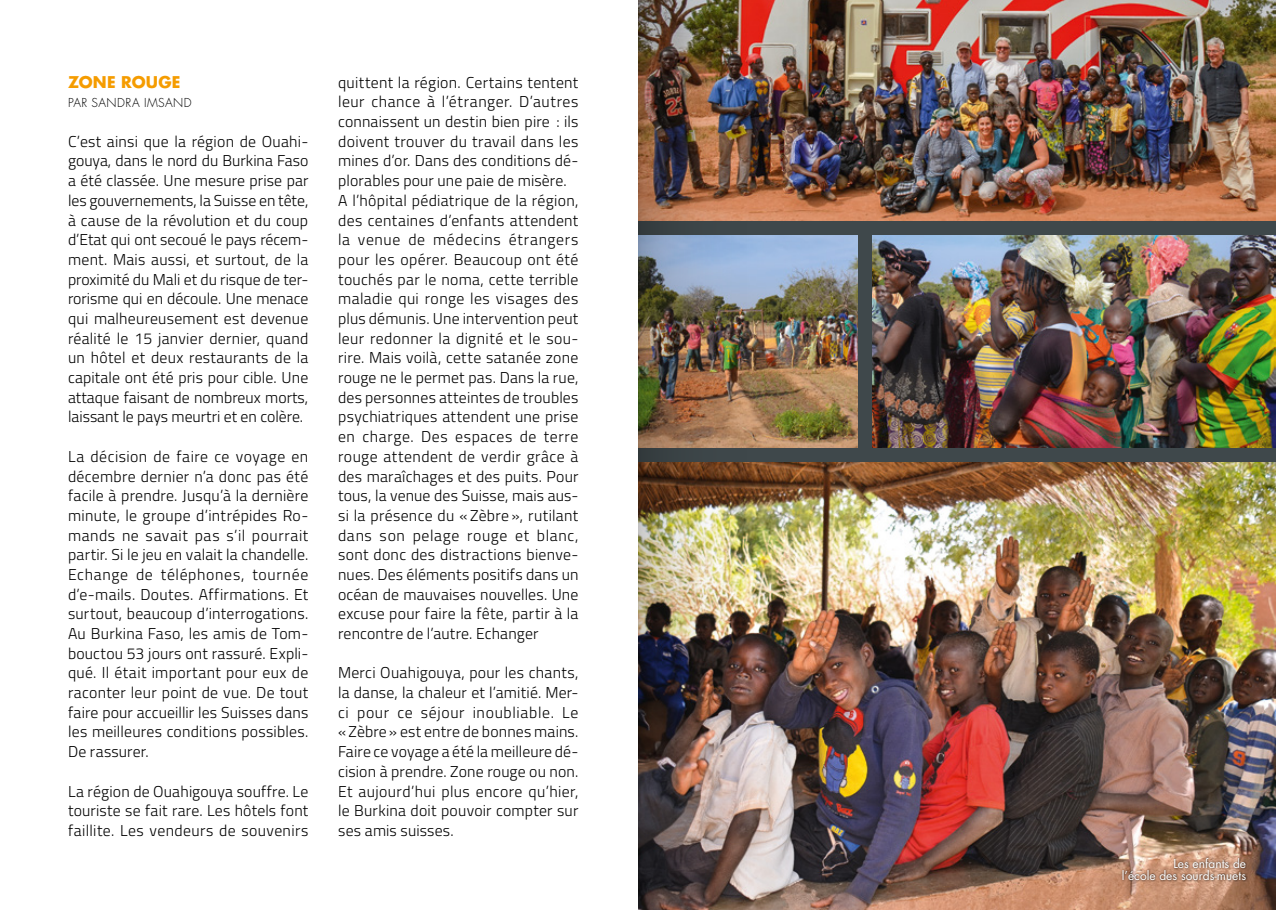
<style>
.page{position:relative;width:1276px;height:910px;background:#fff}
.page>*{position:absolute;margin:0;border:0;box-sizing:border-box;transform-origin:0 0}
.Courant{font:300 15.75px/19.6px "Titillium Web";letter-spacing:.01em;color:#000;text-align:justify}
.t1{font:700 15.75px "Futura Std";letter-spacing:.01em;color:#f59c00}
.t2{font:12px "Futura Std";color:#fff}
.t3{font:300 12px "Futura Std";letter-spacing:.035em;color:#000}
</style>
<div class="page">
<div style="left:638px;top:0;width:638px;height:910px;background:#3f484b"></div>
<img style="left:757px;top:235px;width:100px;height:213px">
<img style="left:757px;top:0;width:519px;height:221px">
<img style="left:872px;top:235px;width:404px;height:213px">
<img style="left:757px;top:462px;width:519px;height:448px">
<div style="left:1121px;top:856px;width:126px;height:26px;background:#000;opacity:.75"></div>
<img style="left:638px;top:0;width:119px;height:910px">
<p class="t1" style="left:68px;top:71px;width:114px">ZONE ROUGE</p>
<p class="t3" style="left:68px;top:96px;width:125px">PAR SANDRA IMSAND</p>
<p class="Courant" style="left:68px;top:131px;width:242px">C’est ainsi que la région de Ouahi&shy;gouya, dans le nord du Burkina Faso a été classée. Une mesure prise par les gouvernements, la Suisse en tête, à cause de la révolution et du coup d’Etat qui ont secoué le pays récem&shy;ment. Mais aussi, et surtout, de la proximité du Mali et du risque de ter&shy;rorisme qui en découle. Une menace qui malheureusement est devenue réalité le 15 janvier dernier, quand un hôtel et deux restaurants de la capitale ont été pris pour cible. Une attaque faisant de nombreux morts, laissant le pays meurtri et en colère.</p>
<p class="Courant" style="left:68px;top:446px;width:242px">La décision de faire ce voyage en décembre dernier n’a donc pas été facile à prendre. Jusqu’à la dernière minute, le groupe d’intrépides Ro&shy;mands ne savait pas s’il pourrait partir. Si le jeu en valait la chandelle.<br>Echange de téléphones, tournée d’e-mails. Doutes. Affirmations. Et surtout, beaucoup d’interrogations.<br>Au Burkina Faso, les amis de Tom&shy;bouctou 53 jours ont rassuré. Expli&shy;qué. Il était important pour eux de raconter leur point de vue. De tout faire pour accueillir les Suisses dans les meilleures conditions possibles.<br>De rassurer.</p>
<p class="Courant" style="left:68px;top:780px;width:242px">La région de Ouahigouya souffre. Le touriste se fait rare. Les hôtels font faillite. Les vendeurs de souvenirs</p>
<p class="Courant" style="left:338px;top:72px;width:242px">quittent la région. Certains tentent leur chance à l’étranger. D’autres connaissent un destin bien pire : ils doivent trouver du travail dans les mines d’or. Dans des conditions dé&shy;plorables pour une paie de misère.</p>
<p class="Courant" style="left:338px;top:190px;width:242px">A l’hôpital pédiatrique de la région, des centaines d’enfants attendent la venue de médecins étrangers pour les opérer. Beaucoup ont été touchés par le noma, cette terrible maladie qui ronge les visages des plus démunis. Une intervention peut leur redonner la dignité et le sou&shy;rire. Mais voilà, cette satanée zone rouge ne le permet pas. Dans la rue, des personnes atteintes de troubles psychiatriques attendent une prise en charge. Des espaces de terre rouge attendent de verdir grâce à des maraîchages et des puits. Pour tous, la venue des Suisse, mais aus&shy;si la présence du « Zèbre », rutilant dans son pelage rouge et blanc, sont donc des distractions bienve&shy;nues. Des éléments positifs dans un océan de mauvaises nouvelles. Une excuse pour faire la fête, partir à la rencontre de l’autre. Echanger</p>
<p class="Courant" style="left:338px;top:662px;width:242px">Merci Ouahigouya, pour les chants, la danse, la chaleur et l’amitié. Mer&shy;ci pour ce séjour inoubliable. Le « Zèbre » est entre de bonnes mains.<br>Faire ce voyage a été la meilleure dé&shy;cision à prendre. Zone rouge ou non.<br>Et aujourd’hui plus encore qu’hier, le Burkina doit pouvoir compter sur ses amis suisses.</p>
<p class="t2" style="left:1173px;top:856px;width:74px">Les enfants de</p>
<p class="t2" style="left:1122px;top:868px;width:126px">l’école des sourds-muets</p>
</div>
